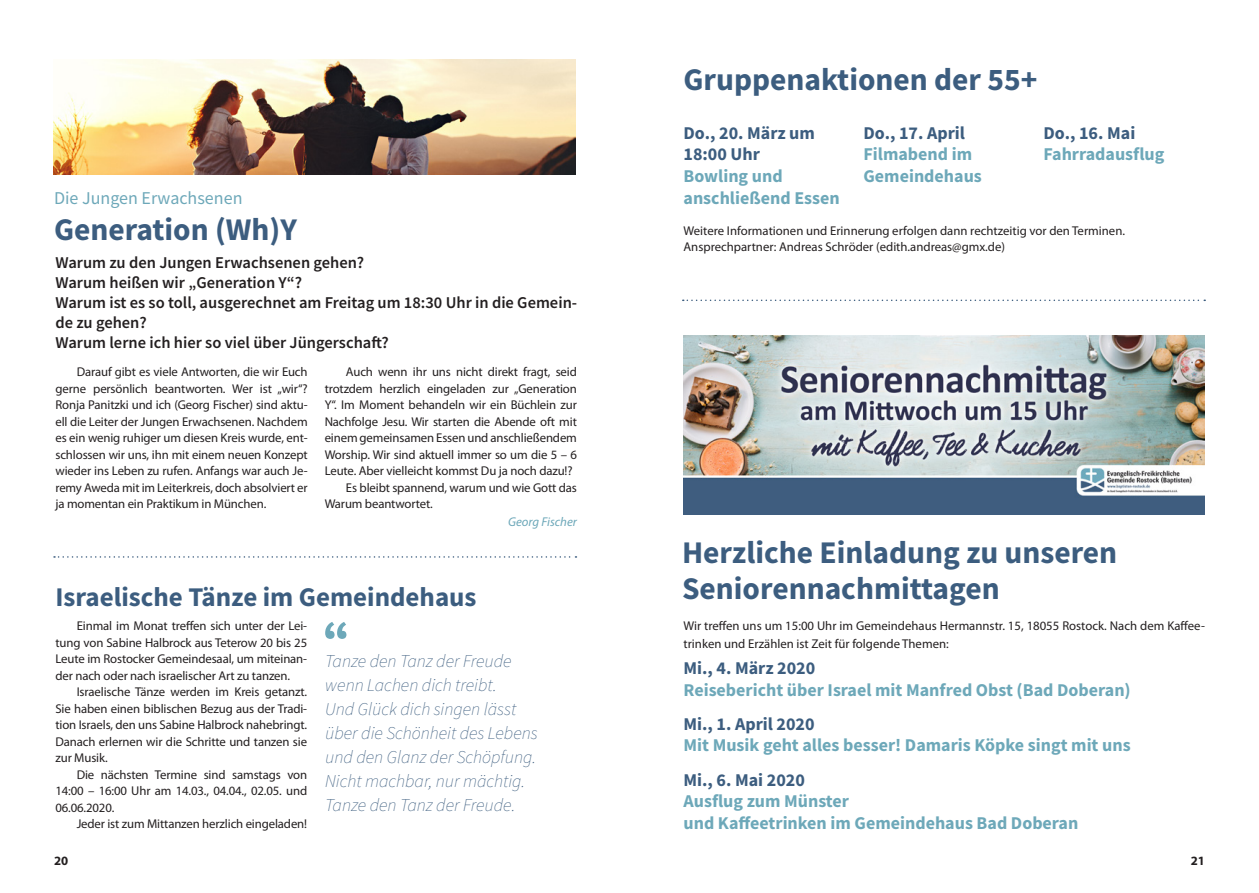
<style>
.page{position:relative;width:1259px;height:893px;background:#fff}
.page>*{position:absolute;margin:0;border:0;box-sizing:border-box;transform-origin:0 0}
.t1{font:700 31.5px/36px "Source Sans Pro";color:#3c5d7f}
.t2{font:700 27px "Source Sans Pro";color:#3c5d7f}
.t3{font:700 18px/21.6px "Source Sans Pro";color:#6da8b9}
.t4{font:italic 200 18px/24px "Source Sans Pro";color:#3c5d7f}
.t5{font:700 18px/21.6px "Source Sans Pro";color:#3c5d7f}
.t6{font:18px "Source Sans Pro";color:#6da8b9}
.t7{font:600 16.5px/19.8px "Source Sans Pro";color:#231f20}
.t8{font:12.75px/16.5px "Myriad Pro";letter-spacing:-.01em;color:#231f20;text-align:justify}
.t9{font:italic 12.75px "Myriad Pro";color:#6da8b9}
.t10{font:700 12.75px "Myriad Pro";color:#231f20}
</style>
<div class="page">
<svg style="left:325px;top:622px;width:21px;height:17px"></svg>
<img style="left:683px;top:336px;width:522px;height:178px">
<svg style="left:54px;top:556px;width:522px;height:2px"></svg>
<svg style="left:683px;top:300px;width:522px;height:1px"></svg>
<img style="left:53px;top:60px;width:522px;height:114px">
<h3 class="t6" style="left:54px;top:186px;width:190px">Die Jungen Erwachsenen</h3>
<h1 class="t1" style="left:54px;top:211px;width:244px">Generation (Wh)Y</h1>
<p class="t7" style="left:55px;top:253px;width:523px">Warum zu den Jungen Erwachsenen gehen?<br>Warum heißen wir „Generation Y“?<br>Warum ist es so toll, ausgerechnet am Freitag um 18:30 Uhr in die Gemein&shy;de zu gehen?<br>Warum lerne ich hier so viel über Jüngerschaft?</p>
<p class="t8" style="left:55px;top:363px;width:254px;text-indent:21px">Darauf gibt es viele Antworten, die wir Euch gerne persönlich beantworten. Wer ist „wir“?<br>Ronja Panitzki und ich (Georg Fischer) sind aktu&shy;ell die Leiter der Jungen Erwachsenen. Nachdem es ein wenig ruhiger um diesen Kreis wurde, ent&shy;schlossen wir uns, ihn mit einem neuen Konzept wieder ins Leben zu rufen. Anfangs war auch Je&shy;remy Aweda mit im Leiterkreis, doch absolviert er ja momentan ein Praktikum in München.</p>
<p class="t8" style="left:346px;top:363px;width:232px">Auch wenn ihr uns nicht direkt fragt, seid</p>
<p class="t8" style="left:325px;top:380px;width:254px">trotzdem herzlich eingeladen zur „Generation</p>
<p class="t8" style="left:325px;top:396px;width:254px">Y“. Im Moment behandeln wir ein Büchlein zur</p>
<p class="t8" style="left:325px;top:413px;width:254px">Nachfolge Jesu. Wir starten die Abende oft mit</p>
<p class="t8" style="left:325px;top:429px;width:254px">einem gemeinsamen Essen und anschließendem</p>
<p class="t8" style="left:325px;top:446px;width:254px">Worship. Wir sind aktuell immer so um die 5 – 6</p>
<p class="t8" style="left:325px;top:462px;width:249px">Leute. Aber vielleicht kommst Du ja noch dazu!?</p>
<p class="t8" style="left:346px;top:479px;width:232px">Es bleibt spannend, warum und wie Gott das</p>
<p class="t8" style="left:325px;top:495px;width:110px">Warum beantwortet.</p>
<p class="t9" style="left:508px;top:514px;width:70px">Georg Fischer</p>
<h2 class="t2" style="left:55px;top:579px;width:422px">Israelische Tänze im Gemeindehaus</h2>
<p class="t8" style="left:55px;top:618px;width:253px;text-indent:21px">Einmal im Monat treffen sich unter der Lei&shy;tung von Sabine Halbrock aus Teterow 20 bis 25<br>Leute im Rostocker Gemeindesaal, um miteinan&shy;der nach oder nach israelischer Art zu tanzen.</p>
<p class="t8" style="left:55px;top:684px;width:253px;text-indent:21px">Israelische Tänze werden im Kreis getanzt.<br>Sie haben einen biblischen Bezug aus der Tradi&shy;tion Israels, den uns Sabine Halbrock nahebringt.<br>Danach erlernen wir die Schritte und tanzen sie zur Musik.</p>
<p class="t8" style="left:55px;top:766px;width:253px;text-indent:21px">Die nächsten Termine sind samstags von 14:00 – 16:00 Uhr am 14.03., 04.04., 02.05. und 06.06.2020.</p>
<p class="t8" style="left:77px;top:816px;width:232px">Jeder ist zum Mittanzen herzlich eingeladen!</p>
<h3 class="t4" style="left:325px;top:649px;width:214px">Tanze den Tanz der Freude wenn Lachen dich treibt.<br>Und Glück dich singen lässt über die Schönheit des Lebens und den Glanz der Schöpfung.<br>Nicht machbar, nur mächtig.<br>Tanze den Tanz der Freude.</h3>
<h1 class="t1" style="left:683px;top:61px;width:355px">Gruppenaktionen der 55+</h1>
<h3 class="t5" style="left:683px;top:122px;width:133px">Do., 20. März um<br>18:00 Uhr</h3>
<h3 class="t3" style="left:683px;top:165px;width:158px">Bowling und anschließend Essen</h3>
<h3 class="t5" style="left:863px;top:122px;width:103px">Do., 17. April</h3>
<h3 class="t3" style="left:863px;top:143px;width:120px">Filmabend im<br>Gemeindehaus</h3>
<h3 class="t5" style="left:1043px;top:122px;width:93px">Do., 16. Mai</h3>
<h3 class="t3" style="left:1043px;top:143px;width:122px">Fahrradausflug</h3>
<p class="t8" style="left:683px;top:222px;width:443px">Weitere Informationen und Erinnerung erfolgen dann rechtzeitig vor den Terminen.<br>Ansprechpartner: Andreas Schröder (edith.andreas@gmx.de)</p>
<h1 class="t1" style="left:682px;top:534px;width:437px">Herzliche Einladung zu unseren<br>Seniorennachmittagen</h1>
<p class="t8" style="left:683px;top:617px;width:523px;line-height:18px">Wir treffen uns um 15:00 Uhr im Gemeindehaus Hermannstr. 15, 18055 Rostock. Nach dem Kaffee&shy;trinken und Erzählen ist Zeit für folgende Themen:</p>
<h3 class="t5" style="left:683px;top:657px;width:133px">Mi., 4. März 2020</h3>
<h3 class="t3" style="left:683px;top:678px;width:449px">Reisebericht über Israel mit Manfred Obst (Bad Doberan)</h3>
<h3 class="t5" style="left:683px;top:713px;width:133px">Mi., 1. April 2020</h3>
<h3 class="t3" style="left:683px;top:734px;width:448px">Mit Musik geht alles besser! Damaris Köpke singt mit uns</h3>
<h3 class="t5" style="left:683px;top:769px;width:123px">Mi., 6. Mai 2020</h3>
<h3 class="t3" style="left:683px;top:790px;width:396px">Ausflug zum Münster<br>und Kaffeetrinken im Gemeindehaus Bad Doberan</h3>
<p class="t10" style="left:54px;top:852px;width:16px">20</p>
<p class="t10" style="left:1190px;top:852px;width:16px">21</p>
</div>
